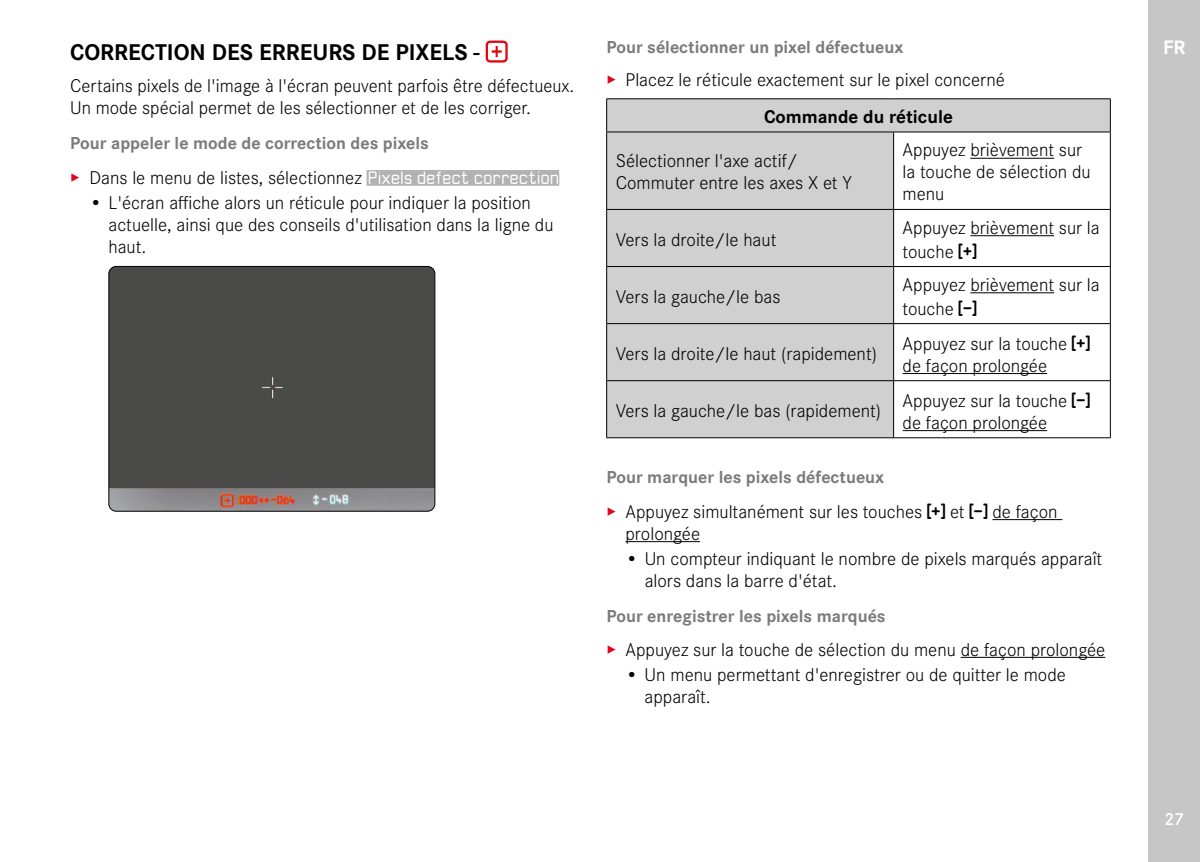
<style>
.page{position:relative;width:1200px;height:862px;background:#fff}
.page>*{position:absolute;margin:0;border:0;box-sizing:border-box;transform-origin:0 0}
.t1{font:700 23.62px "Corporate S";color:#000}
.t2{font:700 20.25px "Corporate S";color:#fff}
.t3{font:300 19.12px/22.1px "Corporate S";color:#000}
.t4{font:700 18px "Corporate S";color:#7c7b7b}
.t5{font:600 18px "Corporate S";color:#fff}
.s1{color:#e3051b}
.s2{font-family:"LG1055";font-size:15.75px;color:#b3b2b2}
.s3{font-weight:700}
.s4{font-family:"LG1054";font-weight:400;font-size:16.88px}
</style>
<div class="page">
<div style="left:1148px;top:0;width:51px;height:861px;background:#c6c6c6"></div>
<div style="left:366px;top:170px;width:193px;height:16px;background:#b3b2b2"></div>
<svg style="left:491px;top:46px;width:10px;height:11px"></svg>
<div style="left:485px;top:41px;width:22px;height:22px;border:2px solid #e30613;border-radius:3px"></div>
<img style="left:109px;top:266px;width:326px;height:245px">
<div style="left:108px;top:266px;width:327px;height:245px;border:1px solid #000;border-radius:7px"></div>
<hr style="left:992px;top:519px;width:70px;height:1px;background:#000">
<hr style="left:625px;top:541px;width:75px;height:1px;background:#000">
<hr style="left:960px;top:656px;width:144px;height:1px;background:#000">
<svg style="left:607px;top:99px;width:502px;height:338px;fill:#d0d0d0"></svg>
<hr style="left:1109px;top:99px;width:1px;height:33px;background:#000">
<hr style="left:606px;top:98px;width:287px;height:1px;background:#000">
<hr style="left:606px;top:99px;width:1px;height:33px;background:#000">
<hr style="left:893px;top:98px;width:217px;height:1px;background:#000">
<hr style="left:606px;top:131px;width:287px;height:1px;background:#000">
<hr style="left:606px;top:132px;width:1px;height:77px;background:#000">
<hr style="left:893px;top:131px;width:217px;height:1px;background:#000">
<hr style="left:893px;top:132px;width:1px;height:77px;background:#000">
<hr style="left:1109px;top:132px;width:1px;height:77px;background:#000">
<hr style="left:606px;top:209px;width:287px;height:1px;background:#000">
<hr style="left:606px;top:209px;width:1px;height:57px;background:#000">
<hr style="left:893px;top:209px;width:217px;height:1px;background:#000">
<hr style="left:893px;top:209px;width:1px;height:57px;background:#000">
<hr style="left:1109px;top:209px;width:1px;height:57px;background:#000">
<hr style="left:606px;top:266px;width:287px;height:1px;background:#000">
<hr style="left:606px;top:267px;width:1px;height:56px;background:#000">
<hr style="left:893px;top:266px;width:217px;height:1px;background:#000">
<hr style="left:893px;top:267px;width:1px;height:56px;background:#000">
<hr style="left:1109px;top:267px;width:1px;height:56px;background:#000">
<hr style="left:606px;top:323px;width:287px;height:1px;background:#000">
<hr style="left:606px;top:324px;width:1px;height:56px;background:#000">
<hr style="left:893px;top:323px;width:217px;height:1px;background:#000">
<hr style="left:893px;top:324px;width:1px;height:56px;background:#000">
<hr style="left:1109px;top:324px;width:1px;height:56px;background:#000">
<hr style="left:606px;top:380px;width:287px;height:1px;background:#000">
<hr style="left:606px;top:381px;width:1px;height:56px;background:#000">
<hr style="left:893px;top:380px;width:217px;height:1px;background:#000">
<hr style="left:893px;top:381px;width:1px;height:56px;background:#000">
<hr style="left:1109px;top:381px;width:1px;height:56px;background:#000">
<hr style="left:606px;top:437px;width:287px;height:1px;background:#000">
<hr style="left:893px;top:437px;width:217px;height:1px;background:#000">
<hr style="left:970px;top:158px;width:83px;height:1px;background:#000">
<hr style="left:970px;top:235px;width:83px;height:1px;background:#000">
<hr style="left:970px;top:292px;width:83px;height:1px;background:#000">
<hr style="left:902px;top:373px;width:144px;height:1px;background:#000">
<hr style="left:902px;top:430px;width:144px;height:1px;background:#000">
<p class="t1" style="left:70px;top:34px;width:411px">CORRECTION DES ERREURS DE PIXELS -</p>
<p class="t3" style="left:70px;top:73px;width:505px">Certains pixels de l'image à l'écran peuvent parfois être défectueux.<br>Un mode spécial permet de les sélectionner et de les corriger.</p>
<p class="t4" style="left:70px;top:129px;width:360px">Pour appeler le mode de correction des pixels</p>
<p class="t3" style="left:70px;top:165px;width:489px"><span class="s1">▸</span> Dans le menu de listes, sélectionnez <span class="s2">Pixels defect correction</span></p>
<p class="t3" style="left:108px;top:191px;width:446px;text-indent:-19px">• L'écran affiche alors un réticule pour indiquer la position actuelle, ainsi que des conseils d'utilisation dans la ligne du haut.</p>
<p class="t4" style="left:606px;top:32px;width:298px">Pour sélectionner un pixel défectueux</p>
<p class="t3" style="left:763px;top:60px;width:242px;line-height:37.1px;text-indent:-158px"><span class="s1">▸</span> Placez le réticule exactement sur le pixel concerné<br><span class="s3">Commande du réticule</span></p>
<p class="t3" style="left:615px;top:149px;width:238px">Sélectionner l'axe actif/<br>Commuter entre les axes X et Y</p>
<p class="t3" style="left:902px;top:138px;width:189px">Appuyez brièvement sur la touche de sélection du menu</p>
<p class="t3" style="left:615px;top:227px;width:162px">Vers la droite/le haut</p>
<p class="t3" style="left:902px;top:214px;width:199px;line-height:23.6px">Appuyez brièvement sur la touche <span class="s4">[+]</span></p>
<p class="t3" style="left:615px;top:284px;width:166px">Vers la gauche/le bas</p>
<p class="t3" style="left:902px;top:271px;width:199px;line-height:23.6px">Appuyez brièvement sur la touche <span class="s4">[-]</span></p>
<p class="t3" style="left:615px;top:341px;width:263px">Vers la droite/le haut (rapidement)</p>
<p class="t3" style="left:902px;top:331px;width:189px">Appuyez sur la touche <span class="s4">[+] </span>de façon prolongée</p>
<p class="t3" style="left:615px;top:398px;width:267px">Vers la gauche/le bas (rapidement)</p>
<p class="t3" style="left:902px;top:388px;width:189px">Appuyez sur la touche <span class="s4">[-] </span>de façon prolongée</p>
<p class="t4" style="left:606px;top:462px;width:279px">Pour marquer les pixels défectueux</p>
<p class="t3" style="left:625px;top:499px;width:433px;text-indent:-19px"><span class="s1">▸</span> Appuyez simultanément sur les touches <span class="s4">[+]</span> et <span class="s4">[-]</span> de façon prolongée</p>
<p class="t3" style="left:644px;top:546px;width:459px;text-indent:-19px">• Un compteur indiquant le nombre de pixels marqués apparaît alors dans la barre d'état.</p>
<p class="t4" style="left:606px;top:601px;width:281px">Pour enregistrer les pixels marqués</p>
<p class="t3" style="left:606px;top:636px;width:500px"><span class="s1">▸</span> Appuyez sur la touche de sélection du menu de façon prolongée</p>
<p class="t3" style="left:644px;top:661px;width:422px;text-indent:-19px">• Un menu permettant d'enregistrer ou de quitter le mode apparaît.</p>
<p class="t2" style="left:1162px;top:32px;width:24px">FR</p>
<p class="t5" style="left:1163px;top:805px;width:21px">27</p>
</div>
